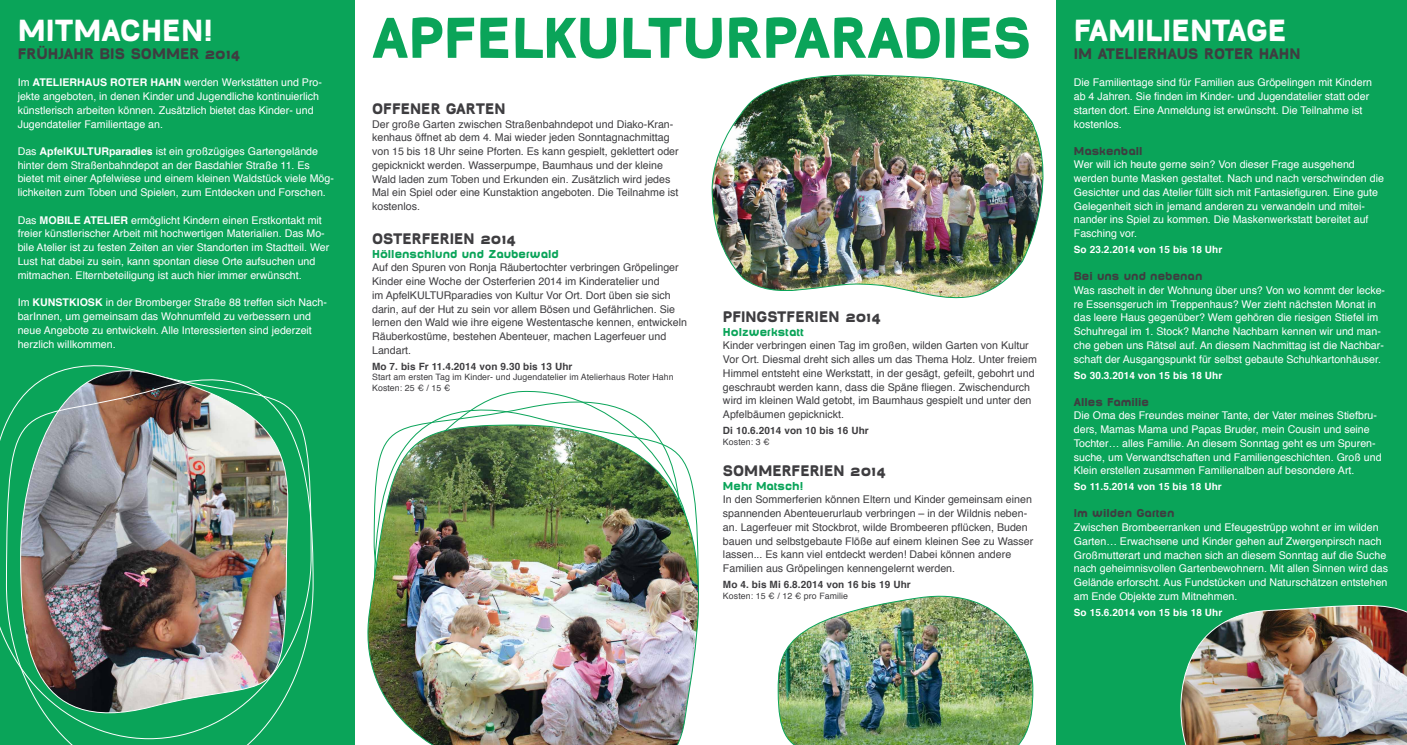
<style>
.page{position:relative;width:1407px;height:745px;background:#fff}
.page>*{position:absolute;margin:0;border:0;box-sizing:border-box;transform-origin:0 0}
.t1{font:900 56.25px "Baby Mine";color:#0aa459}
.t2{font:900 30px "Baby Mine";color:#fff}
.t3{font:900 15px "Baby Mine";color:#3e3d40}
.t4{font:900 11.25px "Baby Mine";color:#3e3d40}
.t5{font:900 11.25px "Baby Mine";color:#0aa459}
.t6{font:10.62px/13.8px "Helvetica";color:#fff}
.t7{font:10.62px/13.8px "Helvetica";color:#3e3d40}
.t8{font:700 10px "Helvetica";letter-spacing:.01em;color:#fff}
.t9{font:700 10px "Helvetica";letter-spacing:.01em;color:#3e3d40}
.t10{font:8.75px/10.5px "Helvetica";letter-spacing:.01em;color:#3e3d40}
.s1{font-weight:700}
</style>
<div class="page">
<div style="left:0;top:0;width:354px;height:744px;background:#0aa459"></div>
<div style="left:1056px;top:0;width:351px;height:744px;background:#0aa459"></div>
<img style="left:1180px;top:605px;width:227px;height:139px">
<svg style="left:426px;top:390px;width:220px;height:33px"></svg>
<img style="left:711px;top:74px;width:333px;height:225px">
<img style="left:367px;top:423px;width:332px;height:321px">
<img style="left:778px;top:595px;width:255px;height:149px">
<img style="left:6px;top:365px;width:308px;height:379px">
<h2 class="t2" style="left:18px;top:12px;width:197px">MITMACHEN!</h2>
<h3 class="t3" style="left:18px;top:45px;width:224px">FRÜHJAHR BIS SOMMER 2014</h3>
<p class="t6" style="left:18px;top:76px;width:306px">Im <span class="s1">ATELIERHAUS ROTER HAHN</span> werden Werkstätten und Pro&shy;jekte angeboten, in denen Kinder und Jugendliche kontinuierlich künstlerisch arbeiten können. Zusätzlich bietet das Kinder- und Jugendatelier Familientage an.</p>
<p class="t6" style="left:18px;top:144px;width:318px">Das <span class="s1">ApfelKULTURparadies</span> ist ein großzügiges Gartengelände hinter dem Straßenbahndepot an der Basdahler Straße 11. Es bietet mit einer Apfelwiese und einem kleinen Waldstück viele Mög&shy;lichkeiten zum Toben und Spielen, zum Entdecken und Forschen.</p>
<p class="t6" style="left:18px;top:213px;width:313px">Das <span class="s1">MOBILE ATELIER</span> ermöglicht Kindern einen Erstkontakt mit freier künstlerischer Arbeit mit hochwertigen Materialien. Das Mo&shy;bile Atelier ist zu festen Zeiten an vier Standorten im Stadtteil. Wer Lust hat dabei zu sein, kann spontan diese Orte aufsuchen und mitmachen. Elternbeteiligung ist auch hier immer erwünscht.</p>
<p class="t6" style="left:18px;top:296px;width:311px">Im <span class="s1">KUNSTKIOSK</span> in der Bromberger Straße 88 treffen sich Nach&shy;barInnen, um gemeinsam das Wohnumfeld zu verbessern und neue Angebote zu entwickeln. Alle Interessierten sind jederzeit herzlich willkommen.</p>
<h1 class="t1" style="left:372px;top:4px;width:242px">APFELKULTUR</h1>
<h1 class="t1" style="left:762px;top:4px;width:271px">PARADIES</h1>
<h3 class="t3" style="left:372px;top:99px;width:135px">OFFENER GARTEN</h3>
<p class="t7" style="left:372px;top:117px;width:308px">Der große Garten zwischen Straßenbahndepot und Diako-Kran&shy;kenhaus öffnet ab dem 4. Mai wieder jeden Sonntagnachmittag von 15 bis 18 Uhr seine Pforten. Es kann gespielt, geklettert oder gepicknickt werden. Wasserpumpe, Baumhaus und der kleine Wald laden zum Toben und Erkunden ein. Zusätzlich wird jedes Mal ein Spiel oder eine Kunstaktion angeboten. Die Teilnahme ist kostenlos.</p>
<h3 class="t3" style="left:372px;top:229px;width:145px">OSTERFERIEN 2014</h3>
<p class="t5" style="left:372px;top:246px;width:188px">HÖLLENSCHLUND UND ZAUBERWALD</p>
<p class="t7" style="left:372px;top:261px;width:316px">Auf den Spuren von Ronja Räubertochter verbringen Gröpelinger Kinder eine Woche der Osterferien 2014 im Kinderatelier und<br>im ApfelKULTURparadies von Kultur Vor Ort. Dort üben sie sich darin, auf der Hut zu sein vor allem Bösen und Gefährlichen. Sie lernen den Wald wie ihre eigene Westentasche kennen, entwickeln Räuberkostüme, bestehen Abenteuer, machen Lagerfeuer und Landart.</p>
<p class="t9" style="left:372px;top:358px;width:202px">Mo 7. bis Fr 11.4.2014 von 9.30 bis 13 Uhr</p>
<p class="t10" style="left:372px;top:372px;width:303px">Start am ersten Tag im Kinder- und Jugendatelier im Atelierhaus Roter Hahn<br>Kosten: 25 € / 15 €</p>
<h3 class="t3" style="left:723px;top:307px;width:159px">PFINGSTFERIEN 2014</h3>
<p class="t5" style="left:723px;top:324px;width:82px">HOLZWERKSTATT</p>
<p class="t7" style="left:723px;top:339px;width:315px">Kinder verbringen einen Tag im großen, wilden Garten von Kultur Vor Ort. Diesmal dreht sich alles um das Thema Holz. Unter freiem Himmel entsteht eine Werkstatt, in der gesägt, gefeilt, gebohrt und geschraubt werden kann, dass die Späne fliegen. Zwischendurch wird im kleinen Wald getobt, im Baumhaus gespielt und unter den Apfelbäumen gepicknickt.</p>
<p class="t9" style="left:723px;top:422px;width:147px">Di 10.6.2014 von 10 bis 16 Uhr</p>
<p class="t10" style="left:723px;top:436px;width:48px">Kosten: 3 €</p>
<h3 class="t3" style="left:723px;top:461px;width:164px">SOMMERFERIEN 2014</h3>
<p class="t5" style="left:723px;top:478px;width:82px">MEHR MATSCH!</p>
<p class="t7" style="left:723px;top:492px;width:312px">In den Sommerferien können Eltern und Kinder gemeinsam einen spannenden Abenteuerurlaub verbringen – in der Wildnis neben&shy;an. Lagerfeuer mit Stockbrot, wilde Brombeeren pflücken, Buden bauen und selbstgebaute Flöße auf einem kleinen See zu Wasser lassen... Es kann viel entdeckt werden! Dabei können andere Familien aus Gröpelingen kennengelernt werden.</p>
<p class="t9" style="left:723px;top:576px;width:189px">Mo 4. bis Mi 6.8.2014 von 16 bis 19 Uhr</p>
<p class="t10" style="left:723px;top:590px;width:127px">Kosten: 15 € / 12 € pro Familie</p>
<h2 class="t2" style="left:1074px;top:12px;width:214px">FAMILIENTAGE</h2>
<h3 class="t3" style="left:1074px;top:45px;width:228px">IM ATELIERHAUS ROTER HAHN</h3>
<p class="t6" style="left:1074px;top:76px;width:300px">Die Familientage sind für Familien aus Gröpelingen mit Kindern ab 4 Jahren. Sie finden im Kinder- und Jugendatelier statt oder starten dort. Eine Anmeldung ist erwünscht. Die Teilnahme ist kostenlos.</p>
<p class="t4" style="left:1074px;top:144px;width:70px">MASKENBALL</p>
<p class="t6" style="left:1074px;top:158px;width:312px">Wer will ich heute gerne sein? Von dieser Frage ausgehend werden bunte Masken gestaltet. Nach und nach verschwinden die Gesichter und das Atelier füllt sich mit Fantasiefiguren. Eine gute Gelegenheit sich in jemand anderen zu verwandeln und mitei&shy;nander ins Spiel zu kommen. Die Maskenwerkstatt bereitet auf Fasching vor.</p>
<p class="t8" style="left:1074px;top:241px;width:150px">So 23.2.2014 von 15 bis 18 Uhr</p>
<p class="t4" style="left:1074px;top:269px;width:130px">BEI UNS UND NEBENAN</p>
<p class="t6" style="left:1074px;top:283px;width:313px">Was raschelt in der Wohnung über uns? Von wo kommt der lecke&shy;re Essensgeruch im Treppenhaus? Wer zieht nächsten Monat in das leere Haus gegenüber? Wem gehören die riesigen Stiefel im Schuhregal im 1. Stock? Manche Nachbarn kennen wir und man&shy;che geben uns Rätsel auf. An diesem Nachmittag ist die Nachbar&shy;schaft der Ausgangspunkt für selbst gebaute Schuhkartonhäuser.</p>
<p class="t8" style="left:1074px;top:366px;width:150px">So 30.3.2014 von 15 bis 18 Uhr</p>
<p class="t4" style="left:1074px;top:394px;width:77px">ALLES FAMILIE</p>
<p class="t6" style="left:1074px;top:409px;width:309px">Die Oma des Freundes meiner Tante, der Vater meines Stiefbru&shy;ders, Mamas Mama und Papas Bruder, mein Cousin und seine Tochter… alles Familie. An diesem Sonntag geht es um Spuren&shy;suche, um Verwandtschaften und Familiengeschichten. Groß und Klein erstellen zusammen Familienalben auf besondere Art.</p>
<p class="t8" style="left:1074px;top:478px;width:149px">So 11.5.2014 von 15 bis 18 Uhr</p>
<p class="t4" style="left:1074px;top:506px;width:102px">IM WILDEN GARTEN</p>
<p class="t6" style="left:1074px;top:520px;width:316px">Zwischen Brombeerranken und Efeugestrüpp wohnt er im wilden Garten… Erwachsene und Kinder gehen auf Zwergenpirsch nach Großmutterart und machen sich an diesem Sonntag auf die Suche nach geheimnisvollen Gartenbewohnern. Mit allen Sinnen wird das Gelände erforscht. Aus Fundstücken und Naturschätzen entstehen am Ende Objekte zum Mitnehmen.</p>
<p class="t8" style="left:1074px;top:603px;width:150px">So 15.6.2014 von 15 bis 18 Uhr</p>
</div>
